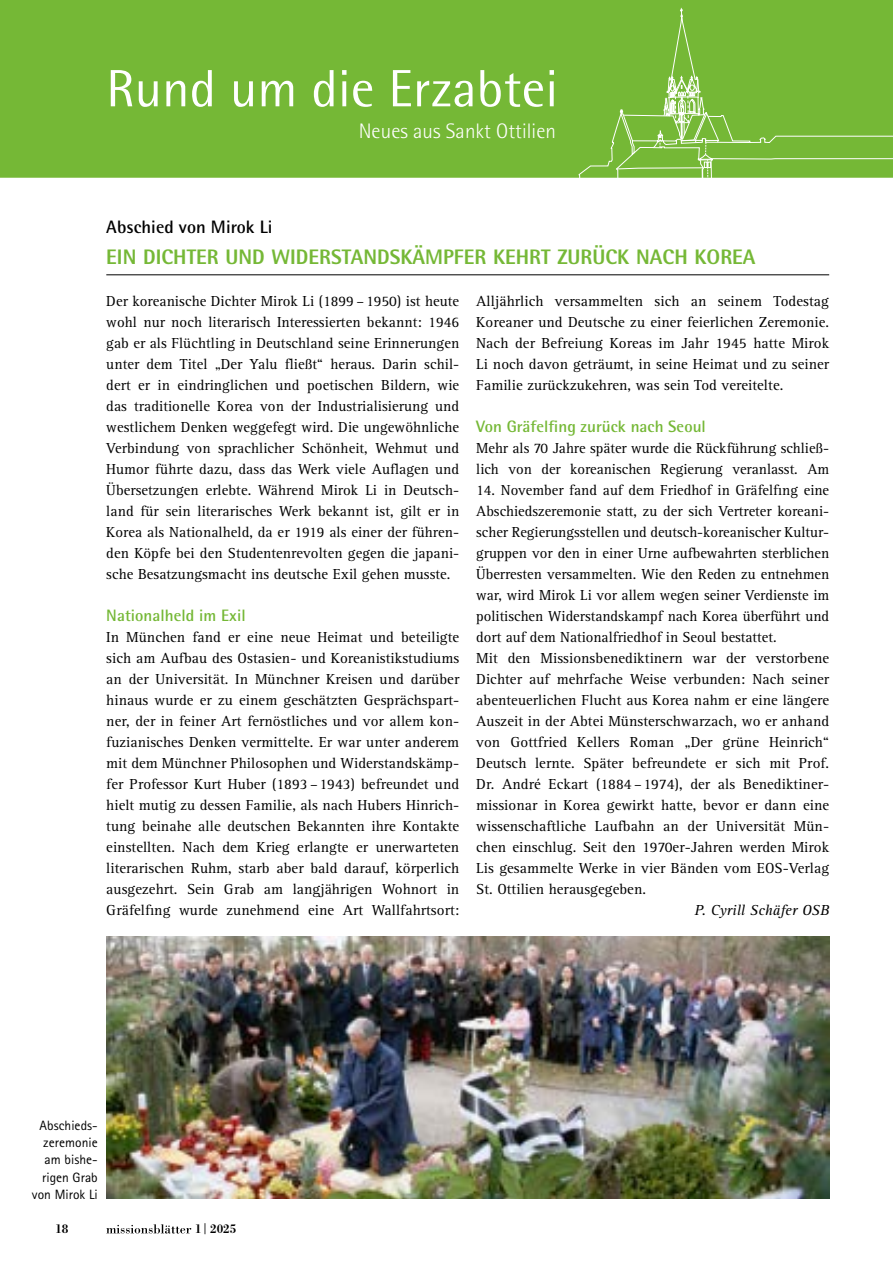
<style>
.page{position:relative;width:893px;height:1263px;background:#fff}
.page>*{position:absolute;margin:0;border:0;box-sizing:border-box;transform-origin:0 0}
.t1{font:52.5px "Rotis Semi Sans Pro";letter-spacing:.005em;color:#fff}
.t2{font:800 21px "Rotis Semi Sans Pro";color:#75b836}
.t3{font:300 21px "Rotis Semi Sans Pro";letter-spacing:.005em;color:#fff}
.t4{font:700 18px "Rotis Semi Sans Pro";letter-spacing:.005em;color:#000}
.t5{font:700 16.5px "Rotis Semi Sans Pro";letter-spacing:.005em;color:#75b836}
.t6{font:15px/21px "Rotis Serif Std";letter-spacing:.005em;color:#000;text-align:justify}
.t7{font:italic 15px "Rotis Serif Std";letter-spacing:.005em;color:#000}
.t8{font:13.5px/17.2px "Rotis Sans Serif Pro";letter-spacing:.005em;color:#000;text-align:right}
.t9{font:500 13.2px "Bodoni URW";color:#000}
.s1{font-weight:300}
</style>
<div class="page">
<svg style="left:106px;top:1224px;width:85px;height:9px"></svg>
<div style="left:0;top:0;width:893px;height:178px;background:#75b836"></div>
<div style="left:589px;top:8px;width:304px;height:9px;background:#75b836"></div>
<svg style="left:578px;top:17px;width:315px;height:161px;background:#7bbb3f"></svg>
<hr style="left:106px;top:275px;width:723px;height:1px;background:#000">
<img style="left:106px;top:936px;width:723px;height:263px">
<h1 class="t1" style="left:106px;top:58px;width:453px">Rund um die Erzabtei</h1>
<h2 class="t3" style="left:359px;top:119px;width:199px">Neues aus Sankt Ottilien</h2>
<p class="t4" style="left:106px;top:215px;width:168px">Abschied von Mirok Li</p>
<h2 class="t2" style="left:106px;top:244px;width:651px">EIN DICHTER UND WIDERSTANDSKÄMPFER KEHRT ZURÜCK NACH KOREA</h2>
<p class="t6" style="left:106px;top:291px;width:354px">Der koreanische Dichter Mirok Li (1899 –1950) ist heute wohl nur noch literarisch Interessierten bekannt: 1946 gab er als Flüchtling in Deutschland seine Erinnerungen unter dem Titel „Der Yalu fließt“ heraus. Darin schil&shy;dert er in eindringlichen und poetischen Bildern, wie das traditionelle Korea von der Industrialisierung und westlichem Denken weggefegt wird. Die ungewöhnliche Verbindung von sprachlicher Schönheit, Wehmut und Humor führte dazu, dass das Werk viele Auflagen und Übersetzungen erlebte. Während Mirok Li in Deutsch&shy;land für sein literarisches Werk bekannt ist, gilt er in Korea als Nationalheld, da er 1919 als einer der führen&shy;den Köpfe bei den Studentenrevolten gegen die japani&shy;sche Besatzungsmacht ins deutsche Exil gehen musste.</p>
<p class="t5" style="left:106px;top:605px;width:141px">Nationalheld im Exil</p>
<p class="t6" style="left:106px;top:627px;width:354px">In München fand er eine neue Heimat und beteiligte sich am Aufbau des Ostasien- und Koreanistikstudiums an der Universität. In Münchner Kreisen und darüber hinaus wurde er zu einem geschätzten Gesprächspart&shy;ner, der in feiner Art fernöstliches und vor allem kon&shy;fuzianisches Denken vermittelte. Er war unter anderem mit dem Münchner Philosophen und Widerstandskämp&shy;fer Professor Kurt Huber (1893 –1943) befreundet und hielt mutig zu dessen Familie, als nach Hubers Hinrich&shy;tung beinahe alle deutschen Bekannten ihre Kontakte einstellten. Nach dem Krieg erlangte er unerwarteten literarischen Ruhm, starb aber bald darauf, körperlich ausgezehrt. Sein Grab am langjährigen Wohnort in Gräfelfing wurde zunehmend eine Art Wallfahrtsort:</p>
<p class="t6" style="left:476px;top:291px;width:354px">Alljährlich versammelten sich an seinem Todestag Koreaner und Deutsche zu einer feierlichen Zeremonie.<br>Nach der Befreiung Koreas im Jahr 1945 hatte Mirok Li noch davon geträumt, in seine Heimat und zu seiner Familie zurückzukehren, was sein Tod vereitelte.</p>
<p class="t5" style="left:476px;top:416px;width:231px">Von Gräfelfing zurück nach Seoul</p>
<p class="t6" style="left:476px;top:438px;width:354px">Mehr als 70 Jahre später wurde die Rückführung schließ&shy;lich von der koreanischen Regierung veranlasst. Am</p>
<p class="t6" style="left:476px;top:480px;width:354px;text-align:left">14. November fand auf dem Friedhof in Gräfelfing eine Abschiedszeremonie statt, zu der sich Vertreter koreani&shy;scher Regierungsstellen und deutsch-koreanischer Kultur&shy;gruppen vor den in einer Urne aufbewahrten sterblichen Überresten versammelten. Wie den Reden zu entnehmen war, wird Mirok Li vor allem wegen seiner Verdienste im politischen Widerstandskampf nach Korea überführt und dort auf dem Nationalfriedhof in Seoul bestattet.<br>Mit den Missionsbenediktinern war der verstorbene Dichter auf mehrfache Weise verbunden: Nach seiner abenteuerlichen Flucht aus Korea nahm er eine längere Auszeit in der Abtei Münsterschwarzach, wo er anhand von Gottfried Kellers Roman „Der grüne Heinrich“ Deutsch lernte. Später befreundete er sich mit Prof.<br>Dr. André Eckart (1884 –1974), der als Benediktiner&shy;missionar in Korea gewirkt hatte, bevor er dann eine wissenschaftliche Laufbahn an der Universität Mün&shy;chen einschlug. Seit den 1970er-Jahren werden Mirok Lis gesammelte Werke in vier Bänden vom EOS-Verlag St. Ottilien herausgegeben.</p>
<p class="t7" style="left:694px;top:902px;width:136px">P. Cyrill Schäfer OSB</p>
<p class="t8" style="left:32px;top:1117px;width:67px">Abschieds&shy;zeremonie am bishe&shy;rigen Grab von Mirok Li</p>
<p class="t9" style="left:55px;top:1221px;width:15px">18</p>
<p class="t9" style="left:195px;top:1221px;width:43px">1<span class="s1">|</span>2025</p>
</div>
